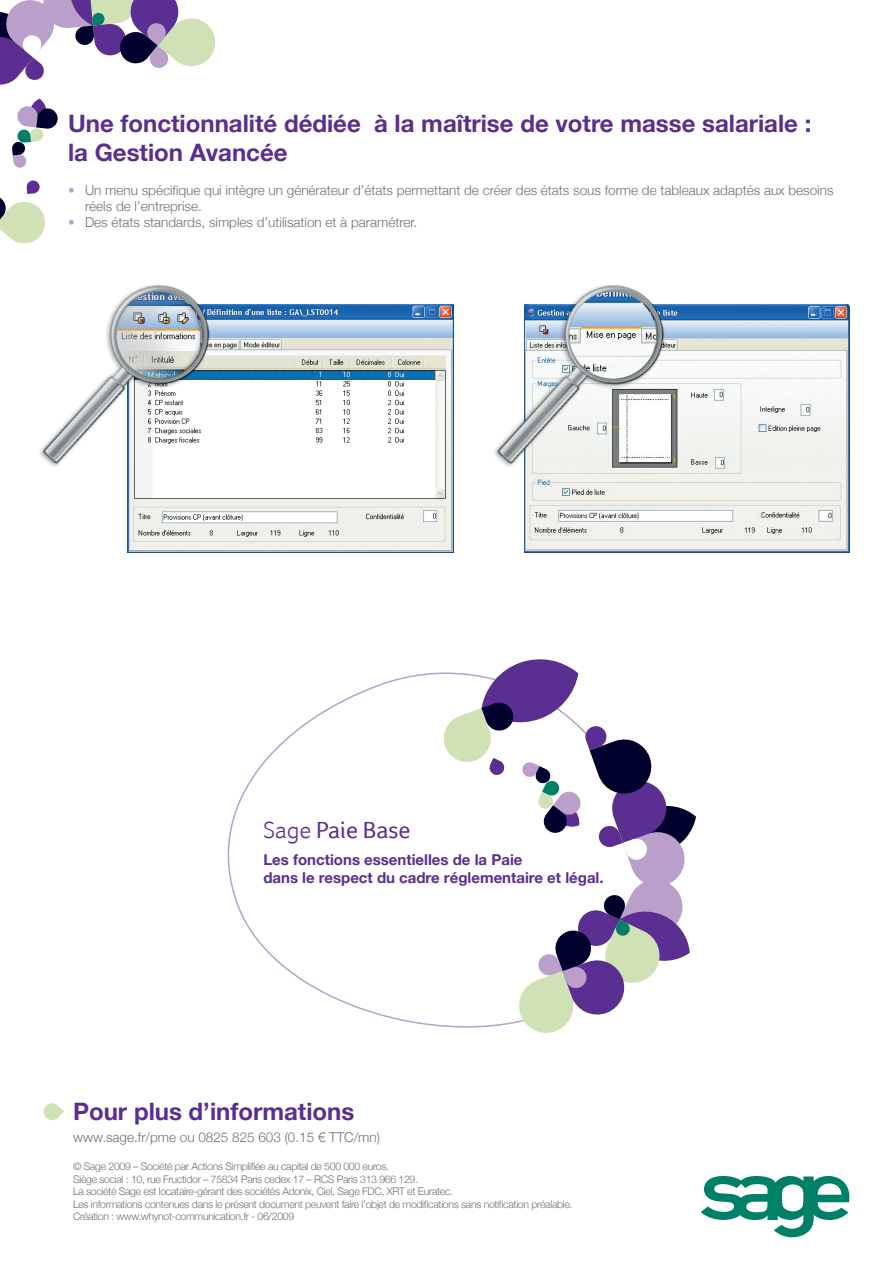
<style>
.page{position:relative;width:893px;height:1263px;background:#fff}
.page>*{position:absolute;margin:0;border:0;box-sizing:border-box;transform-origin:0 0}
.t1{font:700 24px/28.8px "Helvetica Neue";color:#5b2e91}
.t2{font:24px "Foco";color:#5b2e91}
.t3{font:700 15px/18px "Helvetica Neue";color:#5b2e91}
.t4{font:300 13.5px/16.2px "Helvetica Neue";color:#717074}
.t5{font:300 10.5px/12.6px "Helvetica Neue";letter-spacing:-.03em;color:#717074}
.s1{color:#ba9fcb}
.s2{font-weight:300}
</style>
<div class="page">
<svg style="left:0;top:180px;width:45px;height:64px"></svg>
<svg style="left:0;top:0;width:216px;height:168px"></svg>
<svg style="left:701px;top:1176px;width:148px;height:61px"></svg>
<svg style="left:43px;top:1103px;width:21px;height:18px"></svg>
<svg style="left:227px;top:672px;width:214px;height:355px"></svg>
<svg style="left:441px;top:659px;width:255px;height:374px"></svg>
<img style="left:127px;top:305px;width:326px;height:247px">
<img style="left:524px;top:305px;width:325px;height:247px">
<img style="left:40px;top:284px;width:201px;height:194px">
<img style="left:448px;top:284px;width:247px;height:194px">
<img style="left:569px;top:292px;width:87px;height:86px;border-radius:43px">
<h1 class="t1" style="left:68px;top:108px;width:745px">Une fonctionnalité dédiée à la maîtrise de votre masse salariale : la Gestion Avancée</h1>
<p class="t4" style="left:85px;top:182px;width:750px;text-indent:-17px"><span class="s1">•</span> Un menu spécifique qui intègre un générateur d’états permettant de créer des états sous forme de tableaux adaptés aux besoins réels de l’entreprise.</p>
<p class="t4" style="left:68px;top:214px;width:351px"><span class="s1">•</span> Des états standards, simples d’utilisation et à paramétrer.</p>
<h1 class="t2" style="left:263px;top:816px;width:149px"><span class="s2">Sage</span> Paie Base</h1>
<h2 class="t3" style="left:263px;top:851px;width:342px">Les fonctions essentielles de la Paie<br>dans le respect du cadre réglementaire et légal.</h2>
<h1 class="t1" style="left:73px;top:1097px;width:283px">Pour plus d’informations</h1>
<p class="t4" style="left:73px;top:1129px;width:308px">www.sage.fr/pme ou 0825 825 603 (0.15 € TTC/mn)</p>
<p class="t5" style="left:73px;top:1160px;width:501px">© Sage 2009 – Société par Actions Simplifiée au capital de 500 000 euros.<br>Siège social : 10, rue Fructidor – 75834 Paris cedex 17 – RCS Paris 313 966 129.<br>La société Sage est locataire-gérant des sociétés Adonix, Ciel, Sage FDC, XRT et Euratec.<br>Les informations contenues dans le présent document peuvent faire l’objet de modifications sans notification préalable.<br>Création : www.whynot-communication.fr - 06/2009</p>
</div>
